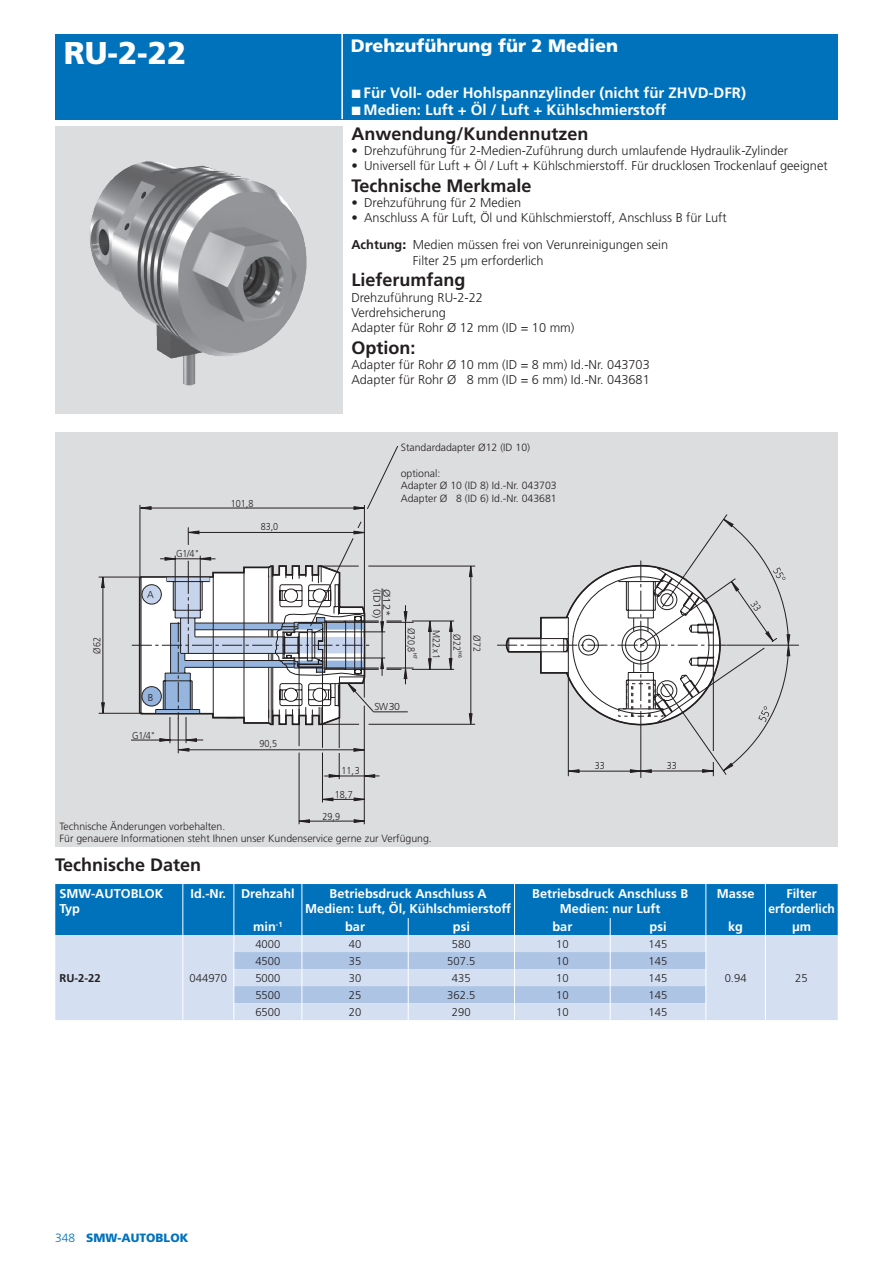
<style>
.page{position:relative;width:893px;height:1263px;background:#fff}
.page>*{position:absolute;margin:0;border:0;box-sizing:border-box;transform-origin:0 0}
.t1{font:900 31.5px "Frutiger LT Std";color:#fff}
.t2{font:700 18px "Frutiger LT Std";color:#231f20}
.t3{font:900 18px "Frutiger LT Std";color:#fff}
.t4{font:700 15px "Frutiger LT Std";color:#fff}
.t5{font:300 12.75px/15.3px "Frutiger LT Std";color:#231f20}
.t6{font:700 12.75px/15.3px "Frutiger LT Std";color:#fff;text-align:center}
.t7{font:900 12px "Frutiger LT Std";color:#0072bc}
.t8{font:300 11.25px "Frutiger LT Std";color:#231f20}
.t9{font:700 11.25px "Frutiger LT Std";color:#231f20}
.t10{font:300 10.5px/12.6px "Frutiger LT Std";color:#231f20}
.t11{font:300 10.05px "Frutiger LT Std";color:#231f20;scale:.9 1}
.t12{font:300 10.05px "Frutiger LT Std";color:#231f20;scale:1.14 1}
.t13{font:300 10.05px "Frutiger LT Std";color:#231f20}
.t14{font:4.95px "Frutiger LT Std";color:#231f20}
.s1{font-family:"Arial";font-size:18px}
.s2{font-weight:700}
.s3{font-weight:900}
.s4{font-weight:300}
</style>
<div class="page">
<div style="left:55px;top:34px;width:783px;height:85px;background:#0072bc"></div>
<hr style="left:341px;top:34px;width:2px;height:85px;background:#fff">
<svg style="left:55px;top:884px;width:783px;height:136px;background:#80b3db"></svg>
<img style="left:55px;top:126px;width:287px;height:287px">
<div style="left:55px;top:432px;width:783px;height:414px;background:#dcdddf"></div>
<hr style="left:131px;top:740px;width:72px;height:1px;background:#231f20">
<hr style="left:299px;top:752px;width:1px;height:72px;background:#231f20">
<hr style="left:299px;top:821px;width:65px;height:1px;background:#231f20">
<svg style="left:354px;top:819px;width:10px;height:4px"></svg>
<svg style="left:299px;top:819px;width:11px;height:4px"></svg>
<hr style="left:322px;top:799px;width:42px;height:1px;background:#231f20">
<hr style="left:364px;top:706px;width:1px;height:118px;background:#231f20">
<svg style="left:354px;top:798px;width:11px;height:3px"></svg>
<svg style="left:323px;top:798px;width:10px;height:3px"></svg>
<hr style="left:322px;top:752px;width:1px;height:50px;background:#231f20">
<hr style="left:99px;top:713px;width:44px;height:1px;background:#231f20">
<hr style="left:99px;top:577px;width:42px;height:1px;background:#231f20">
<hr style="left:103px;top:577px;width:1px;height:130px;background:#231f20">
<svg style="left:101px;top:577px;width:3px;height:11px"></svg>
<svg style="left:101px;top:702px;width:4px;height:11px"></svg>
<svg style="left:132px;top:446px;width:266px;height:333px"></svg>
<svg style="left:212px;top:565px;width:264px;height:160px"></svg>
<svg style="left:497px;top:514px;width:302px;height:264px"></svg>
<p class="t1" style="left:64px;top:33px;width:124px">RU-2-22</p>
<p class="t13" style="left:147px;top:589px;width:8px">A</p>
<p class="t11" style="left:176px;top:548px;width:27px">G1/4"</p>
<p class="t11" style="left:231px;top:497px;width:27px">101,8</p>
<p class="t11" style="left:261px;top:521px;width:21px">83,0</p>
<p class="t3" style="left:351px;top:35px;width:269px">Drehzuführung für 2 Medien</p>
<p class="t4" style="left:351px;top:84px;width:397px"><span class="s1">■</span> Für Voll- oder Hohlspannzylinder (nicht für ZHVD-DFR)</p>
<p class="t4" style="left:351px;top:101px;width:317px"><span class="s1">■</span> Medien: Luft + Öl / Luft + Kühlschmierstoff</p>
<p class="t2" style="left:351px;top:123px;width:239px">Anwendung/Kundennutzen</p>
<p class="t5" style="left:351px;top:143px;width:438px">• Drehzuführung für 2-Medien-Zuführung durch umlaufende Hydraulik-Zylinder</p>
<p class="t5" style="left:351px;top:158px;width:478px">• Universell für Luft + Öl / Luft + Kühlschmierstoff. Für drucklosen Trockenlauf geeignet</p>
<p class="t2" style="left:351px;top:175px;width:182px">Technische Merkmale</p>
<p class="t5" style="left:351px;top:195px;width:171px">• Drehzuführung für 2 Medien</p>
<p class="t5" style="left:351px;top:205px;width:377px;line-height:27px">• Anschluss A für Luft, Öl und Kühlschmierstoff, Anschluss B für Luft<br><span class="s2">Achtung</span><span class="s3">:</span> Medien müssen frei von Verunreinigungen sein</p>
<p class="t5" style="left:413px;top:253px;width:132px">Filter 25 µm erforderlich</p>
<p class="t2" style="left:351px;top:269px;width:116px">Lieferumfang</p>
<p class="t5" style="left:351px;top:290px;width:225px">Drehzuführung RU-2-22<br>Verdrehsicherung<br>Adapter für Rohr Ø 12 mm (ID = 10 mm)</p>
<p class="t2" style="left:351px;top:337px;width:66px">Option:</p>
<p class="t5" style="left:351px;top:357px;width:300px">Adapter für Rohr Ø 10 mm (ID = 8 mm) Id.-Nr. 043703<br>Adapter für Rohr Ø 8 mm (ID = 6 mm) Id.-Nr. 043681</p>
<p class="t10" style="left:401px;top:442px;width:131px">Standardadapter Ø12 (ID 10)</p>
<p class="t10" style="left:401px;top:467px;width:158px">optional:<br>Adapter Ø 10 (ID 8) Id.-Nr. 043703<br>Adapter Ø 8 (ID 6) Id.-Nr. 043681</p>
<p class="t12" style="left:383px;top:589px;width:27px;rotate:90deg">(ID10)</p>
<p class="t12" style="left:392px;top:589px;width:25px;rotate:90deg">Ø12*</p>
<p class="t11" style="left:417px;top:628px;width:28px;rotate:90deg">Ø20,8</p>
<p class="t11" style="left:442px;top:630px;width:34px;rotate:90deg">M22x1</p>
<p class="t11" style="left:91px;top:654px;width:20px;rotate:-90deg">Ø62</p>
<p class="t11" style="left:463px;top:634px;width:20px;rotate:90deg">Ø22</p>
<p class="t14" style="left:463px;top:651px;width:8px;rotate:90deg">H6</p>
<p class="t14" style="left:418px;top:653px;width:8px;rotate:90deg">H7</p>
<p class="t11" style="left:483px;top:635px;width:20px;rotate:90deg">Ø72</p>
<p class="t13" style="left:148px;top:692px;width:7px">B</p>
<p class="t11" style="left:132px;top:730px;width:27px">G1/4"</p>
<p class="t11" style="left:259px;top:738px;width:21px">90,5</p>
<p class="t13" style="left:374px;top:701px;width:27px">SW 30</p>
<p class="t11" style="left:341px;top:765px;width:22px">11,3</p>
<p class="t11" style="left:335px;top:788px;width:21px">18,7</p>
<p class="t11" style="left:322px;top:811px;width:21px">29,9</p>
<p class="t10" style="left:60px;top:820px;width:374px;line-height:12px">Technische Änderungen vorbehalten.<br>Für genauere Informationen steht Ihnen unser Kundenservice gerne zur Verfügung.</p>
<p class="t2" style="left:55px;top:854px;width:148px">Technische Daten</p>
<p class="t11" style="left:595px;top:760px;width:13px">33</p>
<p class="t11" style="left:667px;top:760px;width:13px">33</p>
<p class="t6" style="left:60px;top:886px;width:105px;text-align:left">SMW-AUTOBLOK<br>Typ</p>
<p class="t6" style="left:191px;top:886px;width:106px">Id.-Nr. Drehzahl</p>
<p class="t6" style="left:305px;top:886px;width:207px">Betriebsdruck Anschluss A<br>Medien: Luft, Öl, Kühlschmierstoff</p>
<p class="t6" style="left:532px;top:886px;width:157px">Betriebsdruck Anschluss B<br>Medien: nur Luft</p>
<p class="t6" style="left:717px;top:886px;width:39px">Masse</p>
<p class="t6" style="left:768px;top:886px;width:68px">Filter erforderlich</p>
<p class="t6" style="left:253px;top:919px;width:31px">min<sup>-1</sup></p>
<p class="t6" style="left:345px;top:919px;width:21px">bar</p>
<p class="t6" style="left:453px;top:919px;width:18px">psi</p>
<p class="t6" style="left:552px;top:919px;width:21px">bar</p>
<p class="t6" style="left:649px;top:919px;width:18px">psi</p>
<p class="t6" style="left:728px;top:919px;width:16px">kg</p>
<p class="t6" style="left:792px;top:919px;width:21px">µm</p>
<p class="t9" style="left:60px;top:971px;width:43px">RU-2-22</p>
<p class="t8" style="left:190px;top:971px;width:39px">044970</p>
<p class="t8" style="left:255px;top:937px;width:27px">4000</p>
<p class="t8" style="left:349px;top:937px;width:14px">40</p>
<p class="t8" style="left:452px;top:937px;width:20px">580</p>
<p class="t8" style="left:556px;top:937px;width:14px">10</p>
<p class="t8" style="left:649px;top:937px;width:20px">145</p>
<p class="t8" style="left:255px;top:954px;width:27px">4500</p>
<p class="t8" style="left:349px;top:954px;width:14px">35</p>
<p class="t8" style="left:447px;top:954px;width:30px">507.5</p>
<p class="t8" style="left:556px;top:954px;width:14px">10</p>
<p class="t8" style="left:649px;top:954px;width:20px">145</p>
<p class="t8" style="left:255px;top:971px;width:27px">5000</p>
<p class="t8" style="left:349px;top:971px;width:14px">30</p>
<p class="t8" style="left:452px;top:971px;width:20px">435</p>
<p class="t8" style="left:556px;top:971px;width:14px">10</p>
<p class="t8" style="left:649px;top:971px;width:20px">145</p>
<p class="t8" style="left:255px;top:988px;width:27px">5500</p>
<p class="t8" style="left:349px;top:988px;width:14px">25</p>
<p class="t8" style="left:447px;top:988px;width:30px">362.5</p>
<p class="t8" style="left:556px;top:988px;width:14px">10</p>
<p class="t8" style="left:649px;top:988px;width:20px">145</p>
<p class="t8" style="left:255px;top:1005px;width:27px">6500</p>
<p class="t8" style="left:349px;top:1005px;width:14px">20</p>
<p class="t8" style="left:452px;top:1005px;width:20px">290</p>
<p class="t8" style="left:556px;top:1005px;width:14px">10</p>
<p class="t8" style="left:649px;top:1005px;width:20px">145</p>
<p class="t8" style="left:725px;top:971px;width:23px">0.94</p>
<p class="t8" style="left:795px;top:971px;width:14px">25</p>
<p class="t7" style="left:55px;top:1231px;width:135px"><span class="s4">348</span> SMW-AUTOBLOK</p>
</div>
